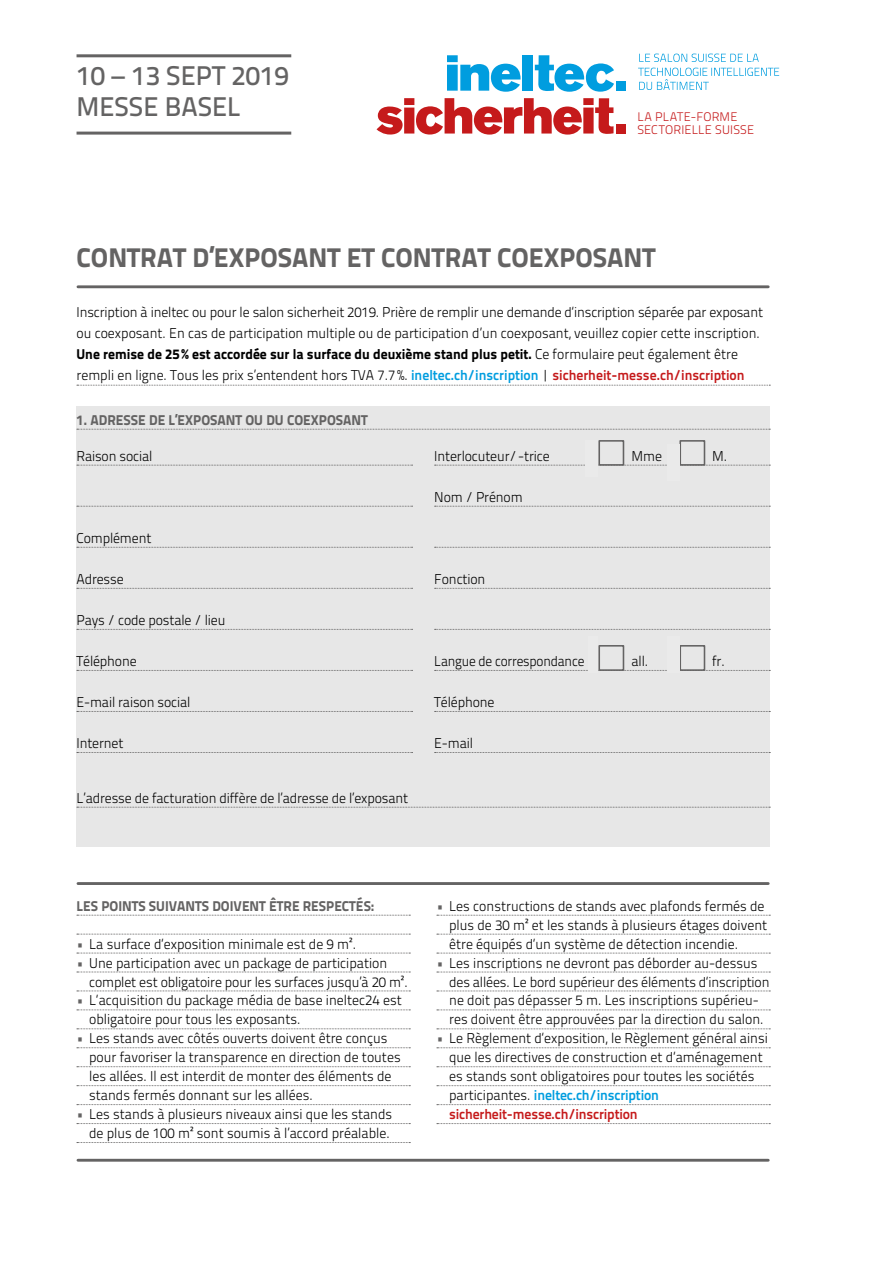
<style>
.page{position:relative;width:893px;height:1263px;background:#fff}
.page>*{position:absolute;margin:0;border:0;box-sizing:border-box;transform-origin:0 0}
.t1{font:27px "Titillium Text 25 L 999 wt";color:#646363}
.t2{font:27px/31.5px "Titillium Text 25 L 600 wt";color:#646363}
.t3{font:14.25px/18.9px "Titillium Text 25 L 250 wt";color:#000}
.t4{font:14.25px/18.9px "Titillium Text 25 L 800 wt";letter-spacing:-.01em;color:#c51a1b}
.t5{font:14.25px "Titillium Text 25 L 999 wt";color:#646363}
.t6{font:14.25px "Titillium Text 25 L 250 wt";color:#000;scale:.94 1}
.t7{font:14.1px/21px "Titillium Text 25 L 250 wt";color:#000}
.t8{font:14.1px "Titillium Text 25 L 999 wt";color:#000}
.t9{font:14.1px "Titillium Text 25 L 999 wt";color:#646363}
.t10{font:12.45px/13.5px "Titillium Text 25 L 250 wt";letter-spacing:.015em;color:#c51a1b}
.s1{font-family:"Titillium Text 25 L 250 wt"}
.s2{font-family:"Titillium Text 25 L 800 wt";color:#009ddf}
.s3{font-family:"Titillium Text 25 L 800 wt";color:#c51a1b}
.s4{color:#646363}
.s5{font-family:"Titillium Text 25 L 250 wt";color:#000}
.s6{color:#009ddf}
</style>
<div class="page">
<div style="left:77px;top:406px;width:693px;height:440px;background:#e7e7e7"></div>
<svg style="left:77px;top:465px;width:336px;height:1px"></svg>
<svg style="left:77px;top:506px;width:336px;height:1px"></svg>
<svg style="left:77px;top:547px;width:336px;height:1px"></svg>
<svg style="left:77px;top:588px;width:336px;height:1px"></svg>
<svg style="left:77px;top:629px;width:336px;height:1px"></svg>
<svg style="left:77px;top:670px;width:336px;height:1px"></svg>
<svg style="left:77px;top:711px;width:336px;height:1px"></svg>
<svg style="left:77px;top:752px;width:336px;height:1px"></svg>
<svg style="left:435px;top:465px;width:335px;height:1px"></svg>
<svg style="left:435px;top:506px;width:335px;height:1px"></svg>
<svg style="left:435px;top:547px;width:335px;height:1px"></svg>
<svg style="left:435px;top:588px;width:335px;height:1px"></svg>
<svg style="left:435px;top:629px;width:335px;height:1px"></svg>
<svg style="left:435px;top:670px;width:335px;height:1px"></svg>
<svg style="left:435px;top:711px;width:335px;height:1px"></svg>
<svg style="left:435px;top:752px;width:335px;height:1px"></svg>
<svg style="left:77px;top:385px;width:693px;height:1px"></svg>
<hr style="left:78px;top:285px;width:690px;height:3px;background:#646363">
<svg style="left:77px;top:915px;width:333px;height:1px"></svg>
<svg style="left:77px;top:934px;width:333px;height:1px"></svg>
<svg style="left:77px;top:953px;width:333px;height:1px"></svg>
<svg style="left:77px;top:972px;width:333px;height:1px"></svg>
<svg style="left:77px;top:990px;width:333px;height:1px"></svg>
<svg style="left:77px;top:1009px;width:333px;height:1px"></svg>
<svg style="left:77px;top:1028px;width:333px;height:1px"></svg>
<svg style="left:77px;top:1047px;width:333px;height:1px"></svg>
<svg style="left:77px;top:1066px;width:333px;height:1px"></svg>
<svg style="left:77px;top:1085px;width:333px;height:1px"></svg>
<svg style="left:77px;top:1104px;width:333px;height:1px"></svg>
<svg style="left:77px;top:1123px;width:333px;height:1px"></svg>
<svg style="left:77px;top:1142px;width:333px;height:1px"></svg>
<svg style="left:437px;top:915px;width:333px;height:1px"></svg>
<svg style="left:437px;top:934px;width:333px;height:1px"></svg>
<svg style="left:437px;top:953px;width:333px;height:1px"></svg>
<svg style="left:437px;top:972px;width:333px;height:1px"></svg>
<svg style="left:437px;top:990px;width:333px;height:1px"></svg>
<svg style="left:437px;top:1009px;width:333px;height:1px"></svg>
<svg style="left:437px;top:1028px;width:333px;height:1px"></svg>
<svg style="left:437px;top:1047px;width:333px;height:1px"></svg>
<svg style="left:437px;top:1066px;width:333px;height:1px"></svg>
<svg style="left:437px;top:1085px;width:333px;height:1px"></svg>
<svg style="left:437px;top:1104px;width:333px;height:1px"></svg>
<svg style="left:437px;top:1123px;width:333px;height:1px"></svg>
<hr style="left:78px;top:882px;width:690px;height:3px;background:#646363">
<hr style="left:78px;top:1159px;width:690px;height:3px;background:#646363">
<svg style="left:77px;top:429px;width:693px;height:1px"></svg>
<svg style="left:77px;top:807px;width:693px;height:1px"></svg>
<div style="left:598px;top:440px;width:26px;height:26px;border:2px solid #646363"></div>
<div style="left:598px;top:645px;width:26px;height:26px;border:2px solid #646363"></div>
<div style="left:679px;top:440px;width:26px;height:26px;border:2px solid #646363"></div>
<div style="left:679px;top:645px;width:26px;height:26px;border:2px solid #646363"></div>
<div style="left:667px;top:445px;width:12px;height:36px;background:#eaeaea"></div>
<div style="left:667px;top:637px;width:12px;height:36px;background:#eaeaea"></div>
<div style="left:585px;top:440px;width:12px;height:36px;background:#eaeaea"></div>
<div style="left:588px;top:637px;width:9px;height:36px;background:#eaeaea"></div>
<div style="left:616px;top:124px;width:9px;height:10px;background:#c51a1b"></div>
<svg style="left:377px;top:98px;width:236px;height:37px"></svg>
<svg style="left:447px;top:55px;width:74px;height:37px"></svg>
<div style="left:522px;top:55px;width:11px;height:36px;background:#009ddf"></div>
<svg style="left:535px;top:55px;width:79px;height:37px"></svg>
<div style="left:616px;top:81px;width:9px;height:10px;background:#009ddf"></div>
<hr style="left:77px;top:54px;width:214px;height:3px;background:#646363">
<hr style="left:77px;top:132px;width:214px;height:3px;background:#646363">
<svg style="left:638px;top:68px;width:141px;height:22px"></svg>
<svg style="left:639px;top:54px;width:120px;height:8px"></svg>
<h1 class="t2" style="left:77px;top:58px;width:214px">10 – 13 SEPT 2019<br>MESSE BASEL</h1>
<p class="t10" style="left:637px;top:109px;width:118px">LA PLATE-FORME<br>SECTORIELLE SUISSE</p>
<h1 class="t1" style="left:77px;top:236px;width:580px">CONTRAT D’EXPOSANT ET CONTRAT COEXPOSANT</h1>
<p class="t7" style="left:77px;top:300px;width:688px">Inscription à ineltec ou pour le salon sicherheit 2019. Prière de remplir une demande d‘inscription séparée par exposant ou coexposant. En cas de participation multiple ou de participation d’un coexposant, veuillez copier cette inscription.</p>
<p class="t8" style="left:77px;top:343px;width:663px">Une remise de 25% est accordée sur la surface du deuxième stand plus petit. <span class="s1">Ce formulaire peut également être</span></p>
<p class="t7" style="left:77px;top:363px;width:670px">rempli en ligne. Tous les prix s’entendent hors TVA 7.7%. <span class="s2">ineltec.ch/inscription</span> | <span class="s3">sicherheit-messe.ch/inscription</span></p>
<p class="t5" style="left:77px;top:409px;width:293px">1. ADRESSE DE L’EXPOSANT OU DU COEXPOSANT</p>
<p class="t3" style="left:77px;top:445px;width:77px">Raison social</p>
<p class="t3" style="left:77px;top:528px;width:76px">Complément</p>
<p class="t3" style="left:77px;top:569px;width:49px">Adresse</p>
<p class="t3" style="left:77px;top:610px;width:150px">Pays / code postale / lieu</p>
<p class="t3" style="left:77px;top:651px;width:62px">Téléphone</p>
<p class="t3" style="left:77px;top:692px;width:115px">E-mail raison social</p>
<p class="t3" style="left:77px;top:733px;width:49px">Internet</p>
<p class="t3" style="left:77px;top:787px;width:333px">L’adresse de facturation diffère de l’adresse de l’exposant</p>
<p class="t3" style="left:434px;top:445px;width:117px">Interlocuteur/-trice</p>
<p class="t3" style="left:632px;top:445px;width:32px">Mme</p>
<p class="t3" style="left:712px;top:445px;width:16px">M.</p>
<p class="t3" style="left:434px;top:487px;width:90px">Nom / Prénom</p>
<p class="t3" style="left:434px;top:569px;width:53px">Fonction</p>
<p class="t6" style="left:434px;top:651px;width:161px">Langue de correspondance</p>
<p class="t3" style="left:632px;top:651px;width:18px">all.</p>
<p class="t3" style="left:712px;top:651px;width:14px">fr.</p>
<p class="t3" style="left:434px;top:692px;width:62px">Téléphone</p>
<p class="t3" style="left:434px;top:733px;width:40px">E-mail</p>
<p class="t9" style="left:77px;top:895px;width:299px">LES POINTS SUIVANTS DOIVENT ÊTRE RESPECTÉS:</p>
<p class="t3" style="left:77px;top:933px;width:281px"><span class="s4">•</span> La surface d‘exposition minimale est de 9 m².</p>
<p class="t3" style="left:89px;top:952px;width:320px;text-indent:-13px"><span class="s4">•</span> Une participation avec un package de participation complet est obligatoire pour les surfaces jusqu’à 20 m².</p>
<p class="t3" style="left:89px;top:990px;width:314px;text-indent:-13px"><span class="s4">•</span> L‘acquisition du package média de base ineltec24 est obligatoire pour tous les exposants.</p>
<p class="t3" style="left:89px;top:1028px;width:313px;text-indent:-13px"><span class="s4">•</span> Les stands avec côtés ouverts doivent être conçus pour favoriser la transparence en direction de toutes les allées. Il est interdit de monter des éléments de stands fermés donnant sur les allées.</p>
<p class="t3" style="left:77px;top:1104px;width:317px;text-align:right"><span class="s4">•</span> Les stands à plusieurs niveaux ainsi que les stands de plus de 100 m² sont soumis à l’accord préalable.</p>
<p class="t3" style="left:449px;top:895px;width:320px;text-indent:-13px"><span class="s4">•</span> Les constructions de stands avec plafonds fermés de plus de 30 m² et les stands à plusieurs étages doivent être équipés d‘un système de détection incendie.</p>
<p class="t3" style="left:449px;top:952px;width:322px;text-indent:-13px"><span class="s4">•</span> Les inscriptions ne devront pas déborder au-dessus des allées. Le bord supérieur des éléments d‘inscription ne doit pas dépasser 5 m. Les inscriptions supérieu&shy;res doivent être approuvées par la direction du salon.</p>
<p class="t3" style="left:436px;top:1028px;width:333px;text-align:center"><span class="s4">•</span> Le Règlement d‘exposition, le Règlement général ainsi que les directives de construction et d‘aménagement<br>es stands sont obligatoires pour toutes les sociétés</p>
<p class="t4" style="left:449px;top:1085px;width:211px"><span class="s5">participantes.</span> <span class="s6">ineltec.ch/inscription </span>sicherheit-messe.ch/inscription</p>
</div>
